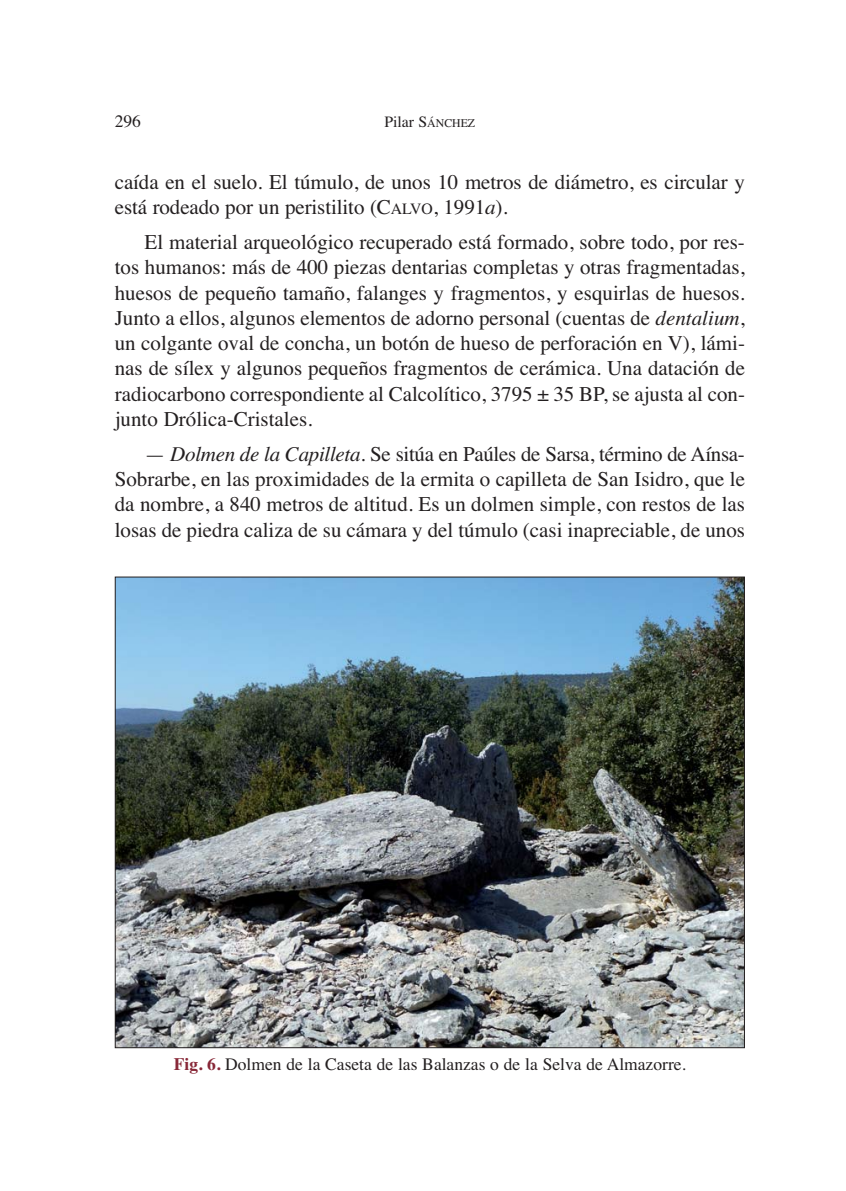
<style>
.page{position:relative;width:846px;height:1191px;background:#fff}
.page>*{position:absolute;margin:0;border:0;box-sizing:border-box;transform-origin:0 0}
.t1{font:21px/25.2px "Times";color:#231f20;text-align:justify}
.t2{font:17.5px "Times";color:#231f20}
.t3{font:15.75px "Times";color:#231f20}
.s1{font-size:11.9px}
.s2{font-size:15.75px}
.s3{font-style:italic}
.s4{font-weight:700;color:#882838}
</style>
<div class="page">
<img style="left:117px;top:578px;width:626px;height:468px">
<p class="t2" style="left:115px;top:115px;width:28px">296</p>
<p class="t3" style="left:384px;top:116px;width:92px">Pilar S<span class="s1">ÁNCHEZ</span></p>
<p class="t1" style="left:115px;top:171px;width:632px">caída en el suelo. El túmulo, de unos 10 metros de diámetro, es circular y está rodeado por un peristilito (C<span class="s2">ALVO</span>, 1991<span class="s3">a</span>).</p>
<p class="t1" style="left:115px;top:231px;width:632px;text-indent:30px">El material arqueológico recuperado está formado, sobre todo, por res&shy;tos humanos: más de 400 piezas dentarias completas y otras fragmentadas, huesos de pequeño tamaño, falanges y fragmentos, y esquirlas de huesos.<br>Junto a ellos, algunos elementos de adorno personal (cuentas de <span class="s3">dentalium</span>, un colgante oval de concha, un botón de hueso de perforación en V), lámi&shy;nas de sílex y algunos pequeños fragmentos de cerámica. Una datación de radiocarbono correspondiente al Calcolítico, 3795 ± 35 BP, se ajusta al con&shy;junto Drólica-Cristales.</p>
<p class="t1" style="left:115px;top:443px;width:632px;text-indent:30px">— <span class="s3">Dolmen de la Capilleta</span>. Se sitúa en Paúles de Sarsa, término de Aínsa-Sobrarbe, en las proximidades de la ermita o capilleta de San Isidro, que le da nombre, a 840 metros de altitud. Es un dolmen simple, con restos de las losas de piedra caliza de su cámara y del túmulo (casi inapreciable, de unos</p>
<p class="t2" style="left:174px;top:1057px;width:514px"><span class="s4">Fig. 6.</span> Dolmen de la Caseta de las Balanzas o de la Selva de Almazorre.</p>
</div>
